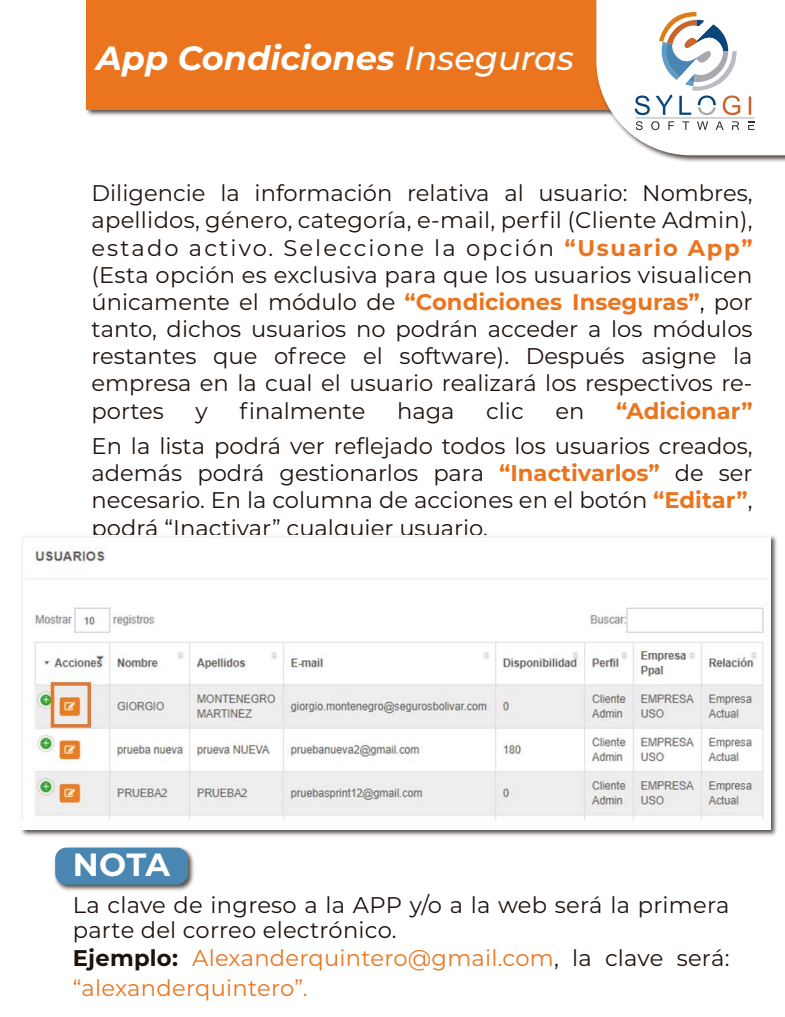
<style>
.page{position:relative;width:785px;height:1017px;background:#fff}
.page>*{position:absolute;margin:0;border:0;box-sizing:border-box;transform-origin:0 0}
.t1{font:italic 700 33.6px "Montserrat";color:#fff}
.t2{font:700 32.08px "Montserrat";color:#fff}
.t3{font:22.64px/27.2px "Montserrat";color:#1e120d;text-align:justify}
.t4{font:22.64px "Montserrat";letter-spacing:.01em;color:#ea751e}
.t5{font:700 22.64px "Montserrat";color:#ea751e}
.s1{font-weight:500}
.s2{font-weight:700;color:#ea751e}
.s3{color:#010001}
.s4{font-weight:700;color:#1e120d}
.s5{color:#1e120d}
</style>
<div class="page">
<img style="left:86px;top:0;width:507px;height:116px">
<div style="left:87px;top:0;width:698px;height:109px;background:#ea751e"></div>
<img style="left:593px;top:109px;width:192px;height:53px">
<svg style="left:596px;top:0;width:189px;height:155px"></svg>
<img style="left:21px;top:535px;width:756px;height:301px">
<img style="left:21px;top:535px;width:750px;height:294px">
<img style="left:54px;top:847px;width:140px;height:44px">
<div style="left:55px;top:847px;width:133px;height:37px;background:#4986b1;border-radius:11px"></div>
<h1 class="t1" style="left:96px;top:34px;width:479px">App Condiciones <span class="s1">Inseguras</span></h1>
<p class="t3" style="left:91px;top:179px;width:662px">Diligencie la información relativa al usuario: Nombres, apellidos, género, categoría, e-mail, perfil (Cliente Admin), estado activo. Seleccione la opción <span class="s2">“Usuario App” </span>(Esta opción es exclusiva para que los usuarios visualicen únicamente el módulo de <span class="s2">“Condiciones Inseguras”</span><span class="s3">,</span> por tanto, dichos usuarios no podrán acceder a los módulos restantes que ofrece el software). Después asigne la empresa en la cual el usuario realizará los respectivos re&shy;portes</p>
<p class="t3" style="left:196px;top:396px;width:14px">y</p>
<p class="t3" style="left:239px;top:396px;width:127px">finalmente</p>
<p class="t3" style="left:397px;top:396px;width:59px">haga</p>
<p class="t3" style="left:486px;top:396px;width:39px">clic</p>
<p class="t3" style="left:555px;top:396px;width:30px">en</p>
<p class="t5" style="left:616px;top:394px;width:138px">“Adicionar”</p>
<p class="t3" style="left:91px;top:431px;width:662px;line-height:27.4px">En la lista podrá ver reflejado todos los usuarios creados, además podrá gestionarlos para <span class="s2">“Inactivarlos”</span> de ser necesario. En la columna de acciones en el botón <span class="s2">“Editar”</span>, podrá “Inactivar” cualquier usuario.</p>
<h2 class="t2" style="left:73px;top:840px;width:99px">NOTA</h2>
<p class="t3" style="left:73px;top:890px;width:658px">La clave de ingreso a la APP y/o a la web será la primera</p>
<p class="t4" style="left:73px;top:942px;width:658px"><span class="s4">Ejemplo:</span> Alexanderquintero@gmail.com<span class="s5">, la clave será:</span></p>
<p class="t3" style="left:73px;top:915px;width:325px">parte del correo electrónico.</p>
<p class="t4" style="left:73px;top:971px;width:236px">“alexanderquintero”.</p>
</div>
